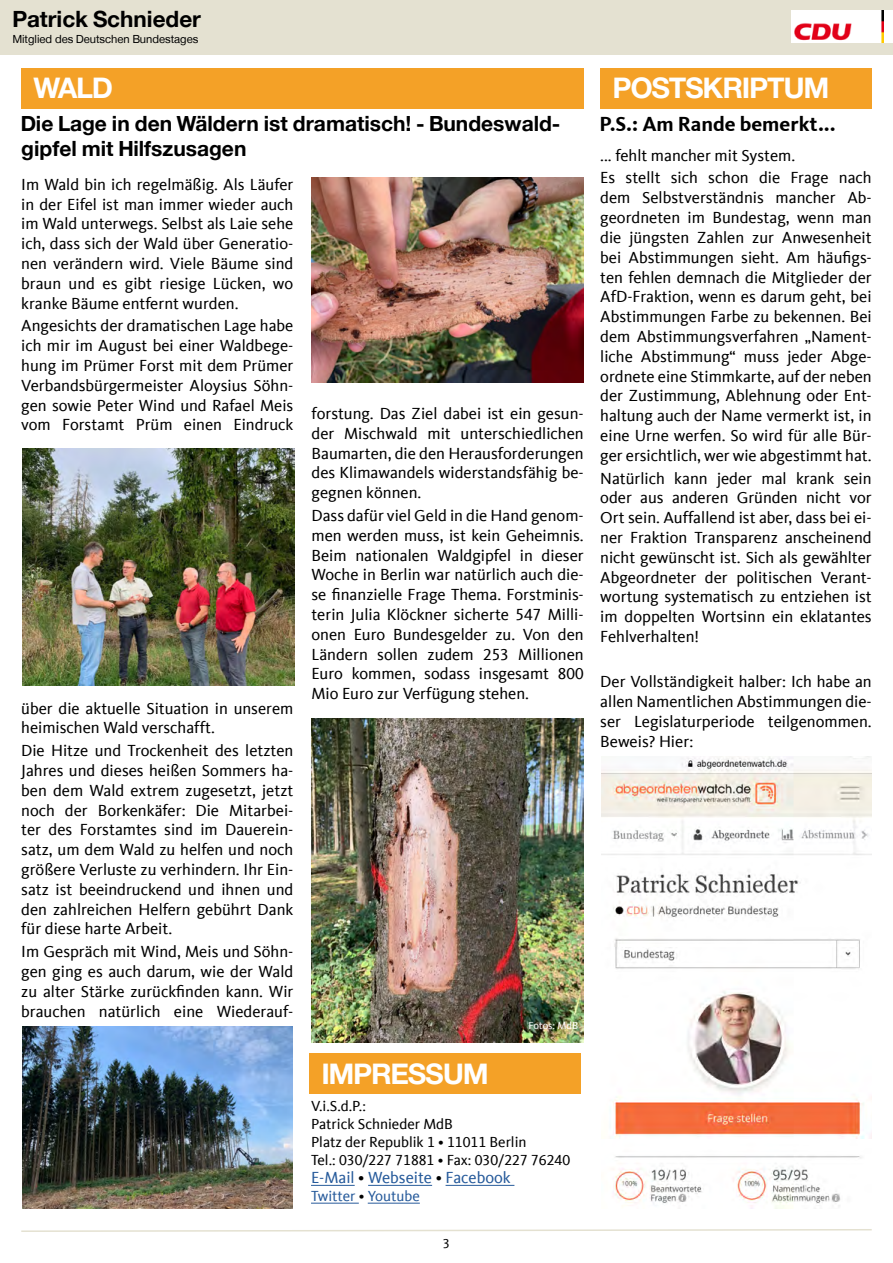
<style>
.page{position:relative;width:893px;height:1263px;background:#fff}
.page>*{position:absolute;margin:0;border:0;box-sizing:border-box;transform-origin:0 0}
.t1{font:700 28.5px "CDU Helvetica";color:#fff}
.t2{font:700 22.5px "CDU Helvetica";color:#000}
.t3{font:700 21px/25.2px "CDU Helvetica";color:#000}
.CDU{font:700 21px "CDU Kievit Tab";color:#000}
.CDU-2{font:16.5px/19.8px "CDU Kievit Tab";color:#000;text-align:justify}
.t4{font:16.5px "CDU Kievit Tab";color:#275b9b}
.t5{font:15px "CDU Kievit Tab";color:#000}
.t6{font:15px "CDU Kievit Tab";color:#275b9b}
.t7{font:13.5px "CDU Kievit Tab";color:#000}
.t8{font:11.25px "CDU Helvetica";color:#000}
.CDU-3{font:10.5px "CDU Kievit Tab";color:#fff}
.s1{color:#000}
</style>
<div class="page">
<div style="left:0;top:0;width:893px;height:54px;background:#e4e1d1"></div>
<img style="left:791px;top:11px;width:93px;height:32px">
<div style="left:884px;top:11px;width:9px;height:32px;background:#fff"></div>
<svg style="left:21px;top:1229px;width:851px;height:3px"></svg>
<div style="left:21px;top:68px;width:563px;height:40px;background:#f4a127"></div>
<hr style="left:311px;top:1185px;width:44px;height:1px;background:#275b9b">
<hr style="left:368px;top:1185px;width:64px;height:1px;background:#275b9b">
<hr style="left:446px;top:1185px;width:68px;height:1px;background:#275b9b">
<hr style="left:311px;top:1203px;width:48px;height:1px;background:#275b9b">
<hr style="left:368px;top:1203px;width:52px;height:1px;background:#275b9b">
<div style="left:309px;top:1054px;width:272px;height:40px;background:#f4a127"></div>
<img style="left:22px;top:1027px;width:271px;height:182px">
<img style="left:311px;top:719px;width:273px;height:323px">
<img style="left:311px;top:178px;width:273px;height:204px">
<img style="left:22px;top:448px;width:273px;height:237px">
<div style="left:600px;top:68px;width:272px;height:40px;background:#f4a127"></div>
<img style="left:601px;top:757px;width:271px;height:452px">
<h2 class="t2" style="left:13px;top:5px;width:190px">Patrick Schnieder</h2>
<p class="t8" style="left:13px;top:32px;width:187px">Mitglied des Deutschen Bundestages</p>
<h1 class="t1" style="left:34px;top:71px;width:80px">WALD</h1>
<p class="t3" style="left:21px;top:110px;width:541px">Die Lage in den Wäldern ist dramatisch! - Bundeswald&shy;gipfel mit Hilfszusagen</p>
<p class="CDU-2" style="left:21px;top:175px;width:274px">Im Wald bin ich regelmäßig. Als Läufer in der Eifel ist man immer wieder auch im Wald unterwegs. Selbst als Laie sehe ich, dass sich der Wald über Generatio&shy;nen verändern wird. Viele Bäume sind braun und es gibt riesige Lücken, wo kranke Bäume entfernt wurden.</p>
<p class="CDU-2" style="left:21px;top:316px;width:274px">Angesichts der dramatischen Lage habe ich mir im August bei einer Waldbege&shy;hung im Prümer Forst mit dem Prümer Verbandsbürgermeister Aloysius Söhn&shy;gen sowie Peter Wind und Rafael Meis vom Forstamt Prüm einen Eindruck</p>
<p class="CDU-2" style="left:21px;top:698px;width:274px">über die aktuelle Situation in unserem heimischen Wald verschafft.</p>
<p class="CDU-2" style="left:21px;top:741px;width:274px">Die Hitze und Trockenheit des letzten Jahres und dieses heißen Sommers ha&shy;ben dem Wald extrem zugesetzt, jetzt noch der Borkenkäfer: Die Mitarbei&shy;ter des Forstamtes sind im Dauerein&shy;satz, um dem Wald zu helfen und noch größere Verluste zu verhindern. Ihr Ein&shy;satz ist beeindruckend und ihnen und den zahlreichen Helfern gebührt Dank für diese harte Arbeit.</p>
<p class="CDU-2" style="left:21px;top:942px;width:274px">Im Gespräch mit Wind, Meis und Söhn&shy;gen ging es auch darum, wie der Wald zu alter Stärke zurückfinden kann. Wir brauchen natürlich eine Wiederauf-</p>
<p class="CDU-2" style="left:311px;top:404px;width:274px">forstung. Das Ziel dabei ist ein gesun&shy;der Mischwald mit unterschiedlichen Baumarten, die den Herausforderungen des Klimawandels widerstandsfähig be&shy;gegnen können.</p>
<p class="CDU-2" style="left:311px;top:506px;width:274px">Dass dafür viel Geld in die Hand genom&shy;men werden muss, ist kein Geheimnis.<br>Beim nationalen Waldgipfel in dieser Woche in Berlin war natürlich auch die&shy;se finanzielle Frage Thema. Forstminis&shy;terin Julia Klöckner sicherte 547 Milli&shy;onen Euro Bundesgelder zu. Von den Ländern sollen zudem 253 Millionen Euro kommen, sodass insgesamt 800<br>Mio Euro zur Verfügung stehen.</p>
<h1 class="t1" style="left:322px;top:1056px;width:168px">IMPRESSUM</h1>
<p class="CDU-3" style="left:528px;top:1019px;width:51px">Fotos: MdB</p>
<p class="t5" style="left:311px;top:1098px;width:56px">V.i.S.d.P.:</p>
<p class="t5" style="left:311px;top:1116px;width:144px">Patrick Schnieder MdB</p>
<p class="t5" style="left:311px;top:1134px;width:217px">Platz der Republik 1 • 11011 Berlin</p>
<p class="t5" style="left:311px;top:1152px;width:261px">Tel.: 030/227 71881 • Fax: 030/227 76240</p>
<p class="t4" style="left:311px;top:1168px;width:201px">E-Mail <span class="s1">•</span> Webseite <span class="s1">•</span> Facebook</p>
<p class="t6" style="left:311px;top:1188px;width:110px">Twitter <span class="s1">•</span> Youtube</p>
<p class="t7" style="left:443px;top:1236px;width:9px">3</p>
<h1 class="t1" style="left:613px;top:71px;width:217px">POSTSKRIPTUM</h1>
<p class="CDU" style="left:600px;top:111px;width:238px">P.S.: Am Rande bemerkt...</p>
<p class="CDU-2" style="left:600px;top:145px;width:196px">... fehlt mancher mit System.</p>
<p class="CDU-2" style="left:600px;top:168px;width:273px">Es stellt sich schon die Frage nach dem Selbstverständnis mancher Ab&shy;geordneten im Bundestag, wenn man die jüngsten Zahlen zur Anwesenheit bei Abstimmungen sieht. Am häufigs&shy;ten fehlen demnach die Mitglieder der AfD-Fraktion, wenn es darum geht, bei Abstimmungen Farbe zu bekennen. Bei dem Abstimmungsverfahren „Nament&shy;liche Abstimmung“ muss jeder Abge&shy;ordnete eine Stimmkarte, auf der neben der Zustimmung, Ablehnung oder Ent&shy;haltung auch der Name vermerkt ist, in eine Urne werfen. So wird für alle Bür&shy;ger ersichtlich, wer wie abgestimmt hat.</p>
<p class="CDU-2" style="left:600px;top:468px;width:273px">Natürlich kann jeder mal krank sein oder aus anderen Gründen nicht vor Ort sein. Auffallend ist aber, dass bei ei&shy;ner Fraktion Transparenz anscheinend nicht gewünscht ist. Sich als gewählter Abgeordneter der politischen Verant&shy;wortung systematisch zu entziehen ist im doppelten Wortsinn ein eklatantes Fehlverhalten!</p>
<p class="CDU-2" style="left:600px;top:672px;width:273px">Der Vollständigkeit halber: Ich habe an allen Namentlichen Abstimmungen die&shy;ser Legislaturperiode teilgenommen.<br>Beweis? Hier:</p>
</div>
